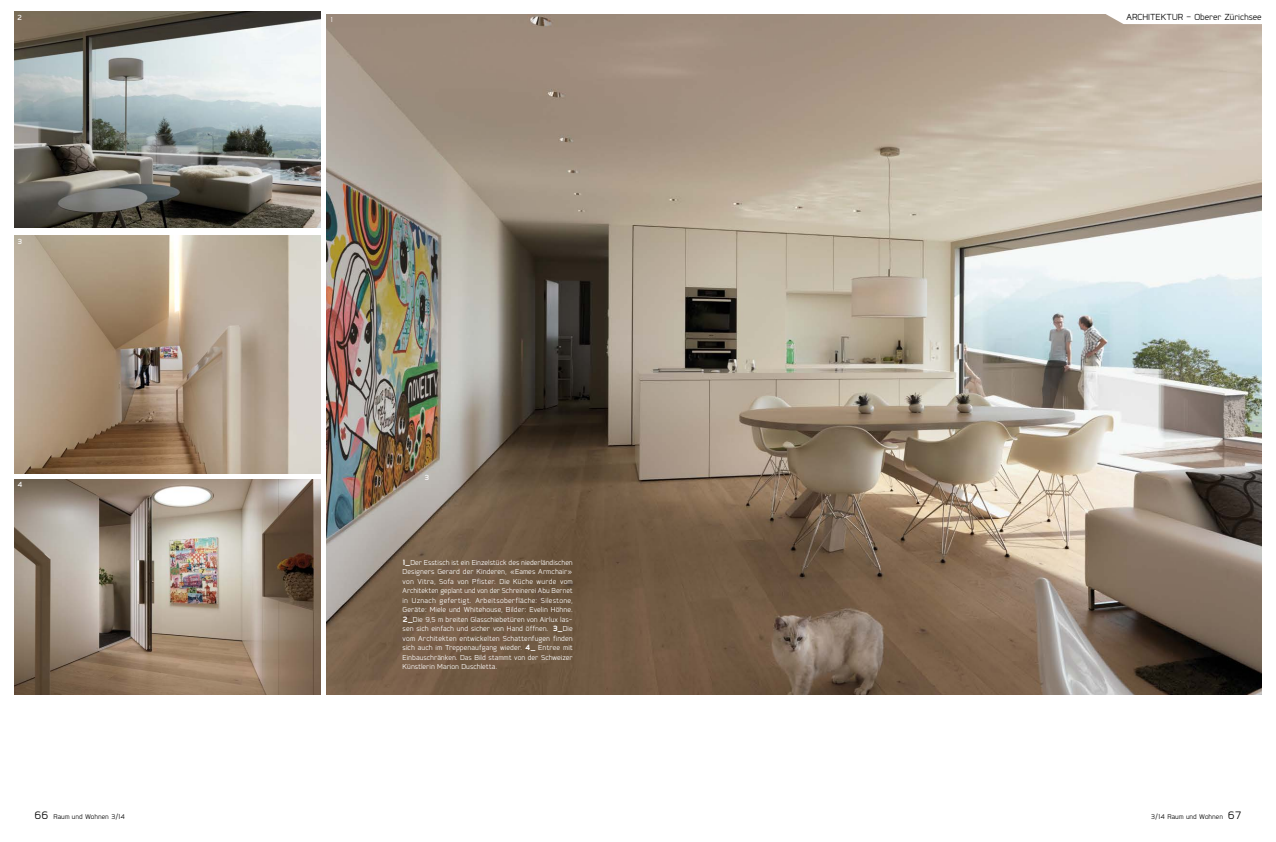
<style>
.page{position:relative;width:1276px;height:842px;background:#fff}
.page>*{position:absolute;margin:0;border:0;box-sizing:border-box;transform-origin:0 0}
.t1{font:11px "Coupe";letter-spacing:-.005em;color:#000}
.t2{font:9px/9.5px "Coupe";color:#fff;text-align:justify}
.t3{font:500 9px "Coupe";color:#fff}
.t4{font:8.5px "Coupe";color:#000}
.s1{font-size:13.5px}
.s2{font-weight:700}
</style>
<div class="page">
<img style="left:326px;top:14px;width:935px;height:680px">
<img style="left:14px;top:235px;width:306px;height:238px">
<svg style="left:1106px;top:14px;width:155px;height:10px"></svg>
<img style="left:14px;top:12px;width:306px;height:215px">
<img style="left:14px;top:479px;width:306px;height:215px">
<p class="t3" style="left:17px;top:13px;width:7px">2</p>
<p class="t3" style="left:17px;top:237px;width:6px">3</p>
<p class="t3" style="left:17px;top:480px;width:7px">4</p>
<p class="t4" style="left:34px;top:813px;width:93px"><span class="s1">66</span> Raum und Wohnen 3/14</p>
<p class="t2" style="left:330px;top:15px;width:4px">1</p>
<p class="t3" style="left:424px;top:473px;width:6px">3</p>
<p class="t2" style="left:403px;top:557px;width:172px"><span class="s2">1_</span>Der Esstisch ist ein Einzelstück des niederländischen Designers Gerard der Kinderen, «Eames Armchair» von Vitra, Sofa von Pfister. Die Küche wurde vom Architekten geplant und von der Schreinerei Abu Bernet in Uznach gefertigt. Arbeitsoberfläche: Silestone, Geräte: Miele und Whitehouse, Bilder: Evelin Höhne.<br><span class="s2">2_</span>Die 9,5 m breiten Glasschiebetüren von Airlux las&shy;sen sich einfach und sicher von Hand öffnen. <span class="s2">3_</span>Die vom Architekten entwickelten Schattenfugen finden sich auch im Treppenaufgang wieder. <span class="s2">4_</span> Entree mit Einbauschränken. Das Bild stammt von der Schweizer Künstlerin Marion Duschletta.</p>
<p class="t1" style="left:1126px;top:12px;width:137px">ARCHITEKTUR — Oberer Zürichsee</p>
<p class="t4" style="left:1151px;top:813px;width:92px">3/14 Raum und Wohnen <span class="s1">67</span></p>
</div>
